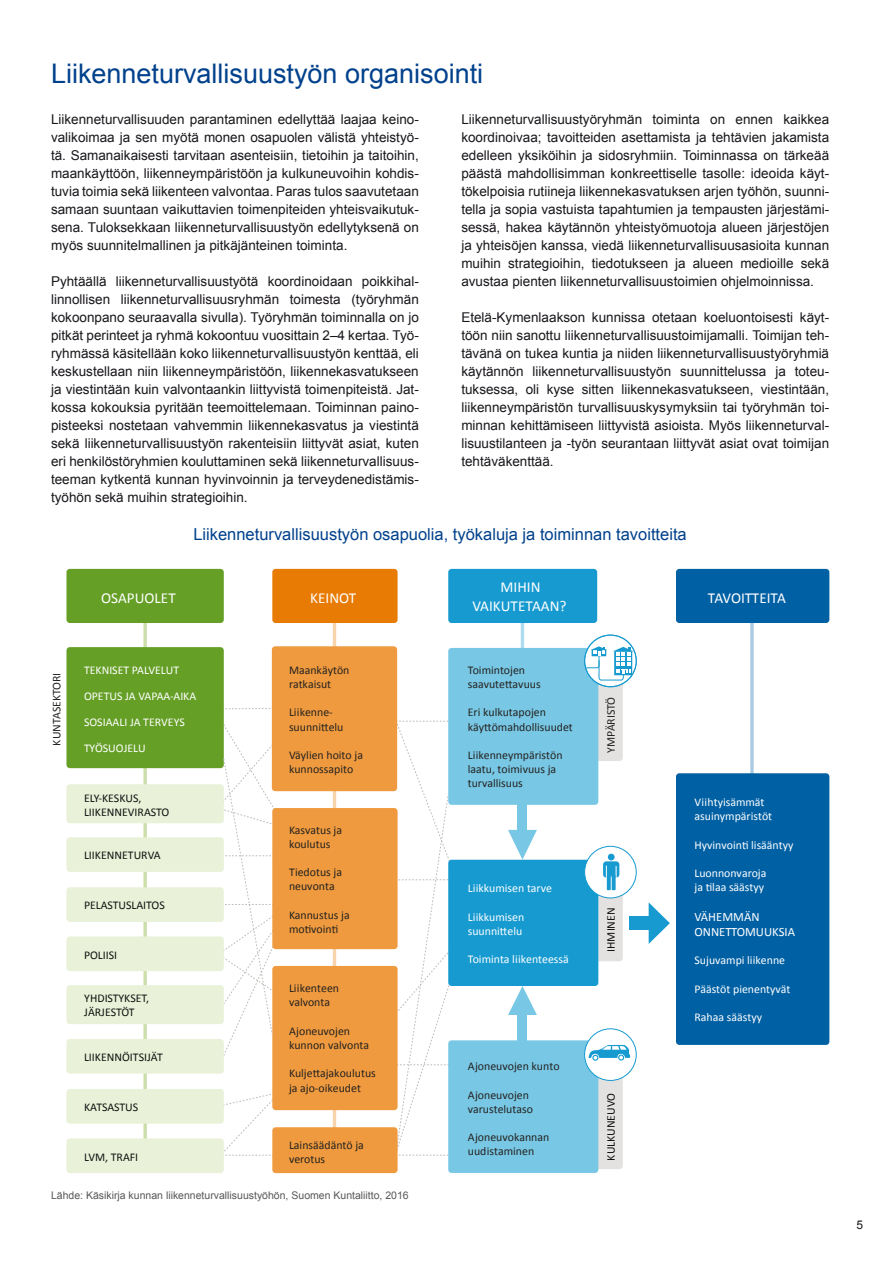
<style>
.page{position:relative;width:893px;height:1263px;background:#fff}
.page>*{position:absolute;margin:0;border:0;box-sizing:border-box;transform-origin:0 0}
.Otsikko{font:27px "Arial";color:#00418c}
.Otsikko-2{font:16.5px "Arial";color:#00418c}
.t1{font:15.15px/18.3px "Calibri";color:#fff;text-align:center}
.Leipäteksti{font:13.5px/18px "Arial";color:#1a171c;text-align:justify}
.t2{font:12.6px/15.1px "Calibri";color:#fff}
.Sivunumerointi{font:12px "Arial";color:#1a171c}
.t3{font:11.85px/14.2px "Calibri";color:#23221f}
.t4{font:11.85px/25.8px "Calibri";color:#fff}
.t5{font:11.85px/14.2px "Calibri";color:#111211}
.Taulukkoteksti{font:10.5px "Arial";color:#58585a}
</style>
<div class="page">
<div style="left:585px;top:1054px;width:38px;height:115px;background:#e4e2e1;border-radius:3px"></div>
<hr style="left:521px;top:605px;width:3px;height:116px;background:#addcef">
<div style="left:448px;top:1040px;width:150px;height:133px;background:#78c7e5;border-radius:3px"></div>
<svg style="left:750px;top:623px;width:4px;height:150px"></svg>
<div style="left:676px;top:773px;width:153px;height:272px;background:#0060a4;border-radius:3px"></div>
<hr style="left:333px;top:602px;width:3px;height:547px;background:#f9d3ab">
<svg style="left:143px;top:623px;width:4px;height:515px"></svg>
<svg style="left:389px;top:713px;width:77px;height:443px"></svg>
<svg style="left:224px;top:1094px;width:59px;height:62px"></svg>
<div style="left:66px;top:647px;width:158px;height:121px;background:#659f26;border-radius:3px"></div>
<div style="left:66px;top:569px;width:158px;height:54px;background:#659f26;border-radius:3px"></div>
<div style="left:676px;top:569px;width:153px;height:54px;background:#0060a4;border-radius:3px"></div>
<div style="left:66px;top:1138px;width:158px;height:35px;background:#e9f1d8;border-radius:3px"></div>
<div style="left:66px;top:784px;width:158px;height:39px;background:#e9f1d8;border-radius:3px"></div>
<div style="left:66px;top:837px;width:158px;height:35px;background:#e9f1d8;border-radius:3px"></div>
<div style="left:66px;top:887px;width:158px;height:35px;background:#e9f1d8;border-radius:3px"></div>
<div style="left:66px;top:936px;width:158px;height:35px;background:#e9f1d8;border-radius:3px"></div>
<div style="left:66px;top:985px;width:158px;height:39px;background:#e9f1d8;border-radius:3px"></div>
<div style="left:66px;top:1039px;width:158px;height:35px;background:#e9f1d8;border-radius:3px"></div>
<div style="left:66px;top:1089px;width:158px;height:35px;background:#e9f1d8;border-radius:3px"></div>
<div style="left:272px;top:966px;width:126px;height:144px;background:#f09a3f;border-radius:3px"></div>
<div style="left:272px;top:808px;width:126px;height:141px;background:#f09a3f;border-radius:3px"></div>
<div style="left:272px;top:646px;width:125px;height:145px;background:#f09a3f;border-radius:3px"></div>
<div style="left:272px;top:1127px;width:126px;height:46px;background:#f09a3f;border-radius:3px"></div>
<div style="left:585px;top:667px;width:38px;height:94px;background:#e4e2e1;border-radius:3px"></div>
<div style="left:585px;top:877px;width:38px;height:84px;background:#e4e2e1;border-radius:3px"></div>
<div style="left:448px;top:860px;width:150px;height:126px;background:#169ad0;border-radius:3px"></div>
<div style="left:448px;top:648px;width:150px;height:157px;background:#78c7e5;border-radius:3px"></div>
<div style="left:518px;top:803px;width:9px;height:30px;background:#78c7e5"></div>
<svg style="left:508px;top:830px;width:29px;height:30px"></svg>
<div style="left:518px;top:1011px;width:9px;height:30px;background:#78c7e5"></div>
<svg style="left:508px;top:986px;width:29px;height:29px"></svg>
<div style="left:629px;top:916px;width:22px;height:14px;background:#169ad0"></div>
<svg style="left:649px;top:903px;width:21px;height:41px"></svg>
<div style="left:272px;top:569px;width:126px;height:54px;background:#e87b04;border-radius:3px"></div>
<div style="left:448px;top:569px;width:149px;height:54px;background:#169ad0;border-radius:3px"></div>
<div style="left:585px;top:846px;width:51px;height:52px;background:#fff;border-radius:50%"></div>
<div style="left:584px;top:846px;width:53px;height:52px;border:1px solid #169ad0;border-radius:50%"></div>
<div style="left:608px;top:854px;width:7px;height:6px;background:#169ad0;border-radius:50%"></div>
<svg style="left:603px;top:861px;width:16px;height:16px"></svg>
<svg style="left:612px;top:875px;width:4px;height:15px"></svg>
<svg style="left:607px;top:875px;width:4px;height:15px"></svg>
<div style="left:585px;top:1029px;width:51px;height:51px;background:#fff;border-radius:50%"></div>
<div style="left:584px;top:1028px;width:53px;height:53px;border:1px solid #169ad0;border-radius:50%"></div>
<svg style="left:588px;top:1045px;width:43px;height:16px"></svg>
<div style="left:585px;top:635px;width:51px;height:52px;background:#fff;border-radius:50%"></div>
<svg style="left:585px;top:646px;width:48px;height:35px"></svg>
<div style="left:584px;top:635px;width:53px;height:52px;border:1px solid #169ad0;border-radius:50%"></div>
<svg style="left:212px;top:708px;width:69px;height:350px"></svg>
<p class="Otsikko" style="left:51px;top:56px;width:434px">Liikenneturvallisuustyön organisointi</p>
<p class="Leipäteksti" style="left:461px;top:111px;width:369px">Liikenneturvallisuustyöryhmän toiminta on ennen kaikkea koordinoivaa; tavoitteiden asettamista ja tehtävien jakamista edelleen yksiköihin ja sidosryhmiin. Toiminnassa on tärkeää päästä mahdollisimman konkreettiselle tasolle: ideoida käyt&shy;tökelpoisia rutiineja liikennekasvatuksen arjen työhön, suunni&shy;tella ja sopia vastuista tapahtumien ja tempausten järjestämi&shy;sessä, hakea käytännön yhteistyömuotoja alueen järjestöjen ja yhteisöjen kanssa, viedä liikenneturvallisuusasioita kunnan muihin strategioihin, tiedotukseen ja alueen medioille sekä avustaa pienten liikenneturvallisuustoimien ohjelmoinnissa.</p>
<p class="Leipäteksti" style="left:461px;top:309px;width:369px">Etelä-Kymenlaakson kunnissa otetaan koeluontoisesti käyt&shy;töön niin sanottu liikenneturvallisuustoimijamalli. Toimijan teh&shy;tävänä on tukea kuntia ja niiden liikenneturvallisuustyöryhmiä käytännön liikenneturvallisuustyön suunnittelussa ja toteu&shy;tuksessa, oli kyse sitten liikennekasvatukseen, viestintään, liikenneympäristön turvallisuuskysymyksiin tai työryhmän toi&shy;minnan kehittämiseen liittyvistä asioista. Myös liikenneturval&shy;lisuustilanteen ja -työn seurantaan liittyvät asiat ovat toimijan tehtäväkenttää.</p>
<p class="Leipäteksti" style="left:51px;top:111px;width:369px">Liikenneturvallisuuden parantaminen edellyttää laajaa keino&shy;valikoimaa ja sen myötä monen osapuolen välistä yhteistyö&shy;tä. Samanaikaisesti tarvitaan asenteisiin, tietoihin ja taitoihin, maankäyttöön, liikenneympäristöön ja kulkuneuvoihin kohdis&shy;tuvia toimia sekä liikenteen valvontaa. Paras tulos saavutetaan samaan suuntaan vaikuttavien toimenpiteiden yhteisvaikutuk&shy;sena. Tuloksekkaan liikenneturvallisuustyön edellytyksenä on myös suunnitelmallinen ja pitkäjänteinen toiminta.</p>
<p class="Leipäteksti" style="left:51px;top:273px;width:369px">Pyhtäällä liikenneturvallisuustyötä koordinoidaan poikkihal&shy;linnollisen liikenneturvallisuusryhmän toimesta (työryhmän kokoonpano seuraavalla sivulla). Työryhmän toiminnalla on jo pitkät perinteet ja ryhmä kokoontuu vuosittain 2–4 kertaa. Työ&shy;ryhmässä käsitellään koko liikenneturvallisuustyön kenttää, eli keskustellaan niin liikenneympäristöön, liikennekasvatukseen ja viestintään kuin valvontaankin liittyvistä toimenpiteistä. Jat&shy;kossa kokouksia pyritään teemoittelemaan. Toiminnan paino&shy;pisteeksi nostetaan vahvemmin liikennekasvatus ja viestintä sekä liikenneturvallisuustyön rakenteisiin liittyvät asiat, kuten eri henkilöstöryhmien kouluttaminen sekä liikenneturvallisuus&shy;teeman kytkentä kunnan hyvinvoinnin ja terveydenedistämis&shy;työhön sekä muihin strategioihin.</p>
<p class="Otsikko-2" style="left:193px;top:523px;width:495px">Liikenneturvallisuustyön osapuolia, työkaluja ja toiminnan tavoitteita</p>
<p class="t1" style="left:101px;top:589px;width:76px">OSAPUOLET</p>
<p class="t1" style="left:310px;top:589px;width:47px">KEINOT</p>
<p class="t1" style="left:473px;top:578px;width:95px">MIHIN<br>VAIKUTETAAN?</p>
<p class="t1" style="left:708px;top:589px;width:80px">TAVOITTEITA</p>
<p class="t3" style="left:49px;top:746px;width:74px;rotate:-90deg">KUNTASEKTORI</p>
<p class="t4" style="left:84px;top:658px;width:114px">TEKNISET PALVELUT<br>OPETUS JA VAPAA-AIKA<br>SOSIAALI JA TERVEYS<br>TYÖSUOJELU</p>
<p class="t5" style="left:84px;top:791px;width:87px">ELY-KESKUS,<br>LIIKENNEVIRASTO</p>
<p class="t5" style="left:84px;top:848px;width:78px">LIIKENNETURVA</p>
<p class="t5" style="left:84px;top:898px;width:82px">PELASTUSLAITOS</p>
<p class="t5" style="left:84px;top:947px;width:35px">POLIISI</p>
<p class="t5" style="left:84px;top:991px;width:66px">YHDISTYKSET,<br>JÄRJESTÖT</p>
<p class="t5" style="left:84px;top:1050px;width:80px">LIIKENNÖITSIJÄT</p>
<p class="t5" style="left:84px;top:1100px;width:56px">KATSASTUS</p>
<p class="t5" style="left:84px;top:1150px;width:56px">LVM, TRAFI</p>
<p class="t3" style="left:289px;top:663px;width:62px">Maankäytön ratkaisut</p>
<p class="t3" style="left:289px;top:705px;width:56px">Liikenne&shy;suunnittelu</p>
<p class="t3" style="left:289px;top:748px;width:75px">Väylien hoito ja kunnossapito</p>
<p class="t3" style="left:289px;top:823px;width:55px">Kasvatus ja koulutus</p>
<p class="t3" style="left:289px;top:865px;width:55px">Tiedotus ja neuvonta</p>
<p class="t3" style="left:289px;top:908px;width:62px">Kannustus ja motivointi</p>
<p class="t3" style="left:289px;top:981px;width:52px">Liikenteen valvonta</p>
<p class="t3" style="left:289px;top:1024px;width:82px">Ajoneuvojen kunnon valvonta</p>
<p class="t3" style="left:289px;top:1066px;width:88px">Kuljettajakoulutus ja ajo-oikeudet</p>
<p class="t3" style="left:289px;top:1137px;width:76px">Lainsäädäntö ja verotus</p>
<p class="Taulukkoteksti" style="left:51px;top:1188px;width:359px">Lähde: Käsikirja kunnan liikenneturvallisuustyöhön, Suomen Kuntaliitto, 2016</p>
<p class="t3" style="left:468px;top:663px;width:74px">Toimintojen saavutettavuus</p>
<p class="t3" style="left:468px;top:705px;width:107px">Eri kulkutapojen käyttömahdollisuudet</p>
<p class="t3" style="left:468px;top:748px;width:96px">Liikenneympäristön laatu, toimivuus ja turvallisuus</p>
<p class="t3" style="left:604px;top:753px;width:57px;rotate:-90deg">YMPÄRISTÖ</p>
<p class="t4" style="left:468px;top:875px;width:86px">Liikkumisen tarve</p>
<p class="t4" style="left:468px;top:910px;width:58px;line-height:14.2px">Liikkumisen suunnittelu</p>
<p class="t4" style="left:468px;top:946px;width:103px">Toiminta liikenteessä</p>
<p class="t5" style="left:604px;top:952px;width:46px;rotate:-90deg">IHMINEN</p>
<p class="t3" style="left:468px;top:1059px;width:93px">Ajoneuvojen kunto</p>
<p class="t3" style="left:468px;top:1087px;width:67px">Ajoneuvojen varustelutaso</p>
<p class="t3" style="left:468px;top:1130px;width:83px">Ajoneuvokannan uudistaminen</p>
<p class="t5" style="left:604px;top:1160px;width:69px;rotate:-90deg">KULKUNEUVO</p>
<p class="t4" style="left:694px;top:795px;width:79px;line-height:14.2px">Viihtyisämmät asuinympäristöt</p>
<p class="t4" style="left:694px;top:832px;width:100px">Hyvinvointi lisääntyy</p>
<p class="t4" style="left:694px;top:866px;width:73px;line-height:14.2px">Luonnonvaroja ja tilaa säästyy</p>
<p class="t2" style="left:694px;top:909px;width:102px">VÄHEMMÄN<br>ONNETTOMUUKSIA</p>
<p class="t4" style="left:694px;top:947px;width:92px">Sujuvampi liikenne</p>
<p class="t4" style="left:694px;top:976px;width:97px">Päästöt pienentyvät</p>
<p class="t4" style="left:694px;top:1004px;width:69px">Rahaa säästyy</p>
<p class="Sivunumerointi" style="left:856px;top:1216px;width:8px">5</p>
</div>
